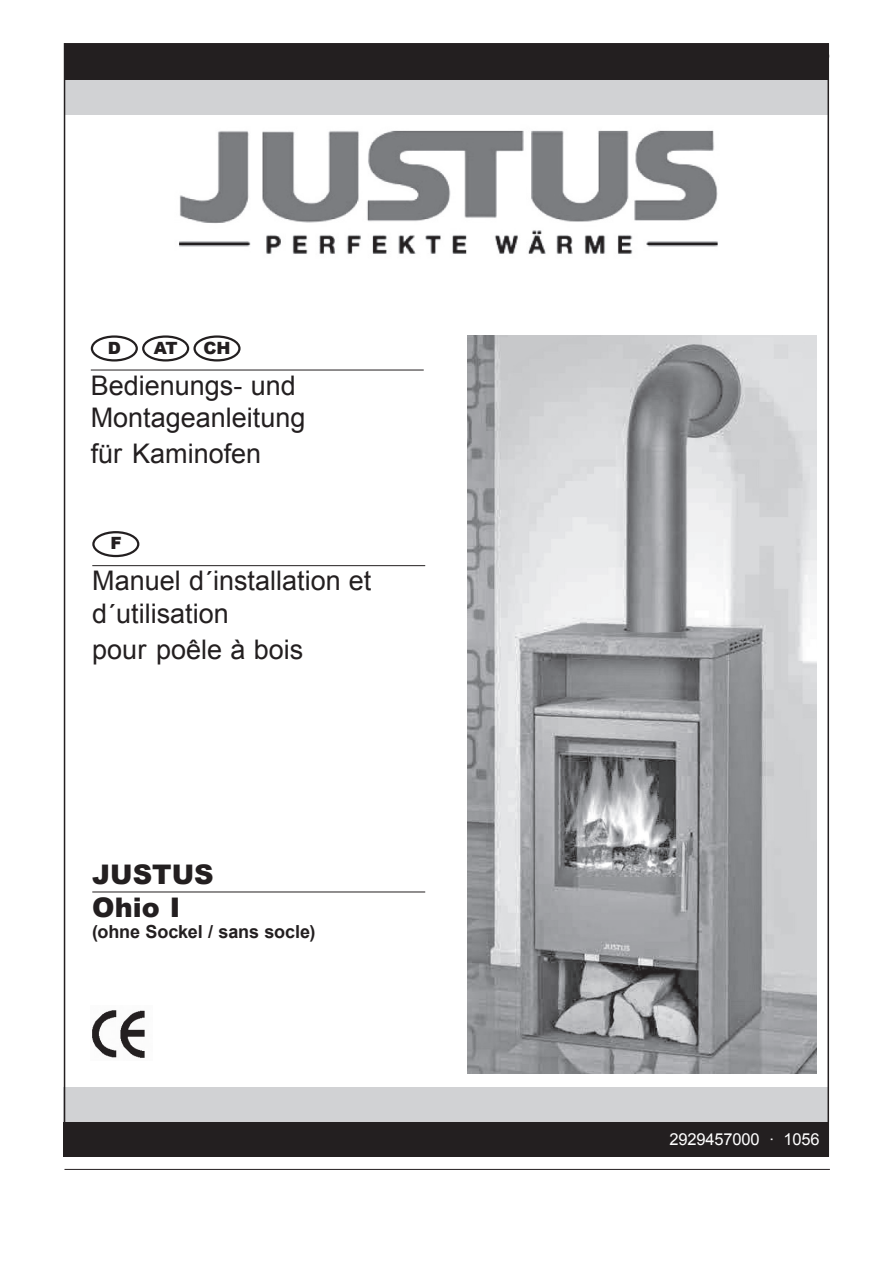
<style>
.page{position:relative;width:893px;height:1263px;background:#fff}
.page>*{position:absolute;margin:0;border:0;box-sizing:border-box;transform-origin:0 0}
.t1{font:27px/32.5px "Arial";color:#231f20}
.t2{font:900 27px/32.5px "Arial";color:#231f20}
.t3{font:700 18px "Arial";letter-spacing:-.005em;color:#231f20}
.t4{font:900 16.8px "Arial";color:#231f20}
.t5{font:16.5px "Arial";letter-spacing:-.01em;color:#fff}
</style>
<div class="page">
<img style="left:468px;top:335px;width:348px;height:739px">
<div style="left:64px;top:1087px;width:765px;height:70px;background:#d1d2d4"></div>
<img style="left:179px;top:130px;width:539px;height:124px">
<div style="left:65px;top:44px;width:763px;height:71px;background:#d1d2d4"></div>
<div style="left:65px;top:44px;width:763px;height:36px;background:#231f20"></div>
<hr style="left:64px;top:1169px;width:766px;height:1px;background:#231f20">
<div style="left:64px;top:1122px;width:765px;height:35px;background:#231f20"></div>
<img style="left:92px;top:1010px;width:53px;height:48px">
<div style="left:91px;top:335px;width:47px;height:26px;border:2px solid #231f20;border-radius:50%"></div>
<div style="left:193px;top:335px;width:48px;height:26px;border:2px solid #231f20;border-radius:50%"></div>
<div style="left:142px;top:335px;width:47px;height:26px;border:2px solid #231f20;border-radius:50%"></div>
<hr style="left:91px;top:370px;width:333px;height:1px;background:#231f20">
<div style="left:92px;top:531px;width:47px;height:26px;border:2px solid #231f20;border-radius:50%"></div>
<hr style="left:92px;top:565px;width:333px;height:1px;background:#231f20">
<hr style="left:92px;top:892px;width:333px;height:1px;background:#231f20">
<p class="t4" style="left:108px;top:338px;width:15px">D</p>
<p class="t4" style="left:154px;top:338px;width:25px">AT</p>
<p class="t4" style="left:204px;top:338px;width:29px">CH</p>
<p class="t1" style="left:91px;top:369px;width:216px">Bedienungs- und<br>Montageanleitung</p>
<p class="t1" style="left:91px;top:438px;width:172px">für Kaminofen</p>
<p class="t4" style="left:110px;top:534px;width:13px">F</p>
<p class="t1" style="left:92px;top:565px;width:281px">Manuel d´installation et d´utilisation</p>
<p class="t1" style="left:92px;top:633px;width:213px">pour poêle à bois</p>
<p class="t2" style="left:92px;top:858px;width:123px">JUSTUS<br>Ohio I</p>
<p class="t3" style="left:92px;top:920px;width:225px">(ohne Sockel / sans socle)</p>
<p class="t5" style="left:669px;top:1128px;width:152px">2929457000 · 1056</p>
</div>
